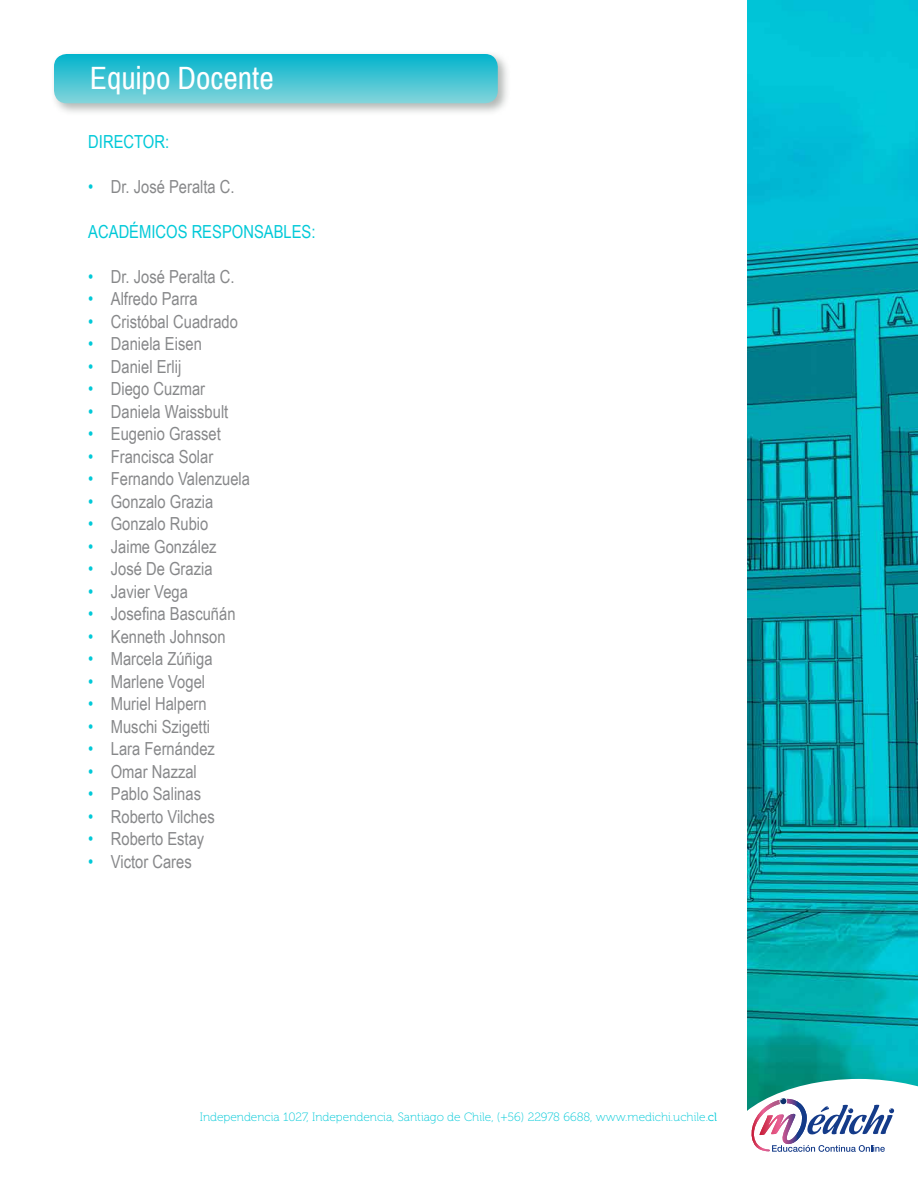
<style>
.page{position:relative;width:918px;height:1188px;background:#fff}
.page>*{position:absolute;margin:0;border:0;box-sizing:border-box;transform-origin:0 0}
.t1{font:31.5px "Archivo Narrow";color:#fff}
.t2{font:18px "Arial Narrow";color:#87888a}
.t3{font:18px "Arial Narrow";color:#00c9d8}
.t4{font:12px "Museo 100";color:#00c9d8}
.s1{color:#00c9d8}
.s2{font-family:"Museo 300"}
</style>
<div class="page">
<img style="left:748px;top:0;width:170px;height:1079px">
<svg style="left:747px;top:1079px;width:171px;height:73px"></svg>
<div style="left:50px;top:50px;width:460px;height:66px;background:#9ba19e;opacity:.75"></div>
<svg style="left:54px;top:54px;width:444px;height:49px;background:#42c3d3"></svg>
<h1 class="t1" style="left:90px;top:59px;width:185px">Equipo Docente</h1>
<p class="t3" style="left:88px;top:128px;width:82px">DIRECTOR:</p>
<p class="t2" style="left:88px;top:173px;width:148px"><span class="s1">•</span> Dr. José Peralta C.</p>
<p class="t3" style="left:88px;top:218px;width:229px">ACADÉMICOS RESPONSABLES:</p>
<p class="t2" style="left:88px;top:263px;width:148px"><span class="s1">•</span> Dr. José Peralta C.</p>
<p class="t2" style="left:88px;top:286px;width:111px"><span class="s1">•</span> Alfredo Parra</p>
<p class="t2" style="left:88px;top:308px;width:151px"><span class="s1">•</span> Cristóbal Cuadrado</p>
<p class="t2" style="left:88px;top:331px;width:115px"><span class="s1">•</span> Daniela Eisen</p>
<p class="t2" style="left:88px;top:353px;width:95px"><span class="s1">•</span> Daniel Erlij</p>
<p class="t2" style="left:88px;top:376px;width:118px"><span class="s1">•</span> Diego Cuzmar</p>
<p class="t2" style="left:88px;top:398px;width:142px"><span class="s1">•</span> Daniela Waissbult</p>
<p class="t2" style="left:88px;top:421px;width:134px"><span class="s1">•</span> Eugenio Grasset</p>
<p class="t2" style="left:88px;top:443px;width:127px"><span class="s1">•</span> Francisca Solar</p>
<p class="t2" style="left:88px;top:466px;width:163px"><span class="s1">•</span> Fernando Valenzuela</p>
<p class="t2" style="left:88px;top:488px;width:127px"><span class="s1">•</span> Gonzalo Grazia</p>
<p class="t2" style="left:88px;top:511px;width:122px"><span class="s1">•</span> Gonzalo Rubio</p>
<p class="t2" style="left:88px;top:533px;width:130px"><span class="s1">•</span> Jaime González</p>
<p class="t2" style="left:88px;top:556px;width:126px"><span class="s1">•</span> José De Grazia</p>
<p class="t2" style="left:88px;top:578px;width:101px"><span class="s1">•</span> Javier Vega</p>
<p class="t2" style="left:88px;top:601px;width:149px"><span class="s1">•</span> Josefina Bascuñán</p>
<p class="t2" style="left:88px;top:623px;width:139px"><span class="s1">•</span> Kenneth Johnson</p>
<p class="t2" style="left:88px;top:646px;width:126px"><span class="s1">•</span> Marcela Zúñiga</p>
<p class="t2" style="left:88px;top:668px;width:118px"><span class="s1">•</span> Marlene Vogel</p>
<p class="t2" style="left:88px;top:691px;width:120px"><span class="s1">•</span> Muriel Halpern</p>
<p class="t2" style="left:88px;top:713px;width:123px"><span class="s1">•</span> Muschi Szigetti</p>
<p class="t2" style="left:88px;top:736px;width:128px"><span class="s1">•</span> Lara Fernández</p>
<p class="t2" style="left:88px;top:758px;width:110px"><span class="s1">•</span> Omar Nazzal</p>
<p class="t2" style="left:88px;top:781px;width:114px"><span class="s1">•</span> Pablo Salinas</p>
<p class="t2" style="left:88px;top:803px;width:128px"><span class="s1">•</span> Roberto Vilches</p>
<p class="t2" style="left:88px;top:826px;width:118px"><span class="s1">•</span> Roberto Estay</p>
<p class="t2" style="left:88px;top:848px;width:105px"><span class="s1">•</span> Victor Cares</p>
<p class="t4" style="left:200px;top:1111px;width:519px">Independencia 1027, Independencia, Santiago de Chile, (+56) 22978 6688, www.medichi.uchile.<span class="s2">cl</span></p>
</div>
